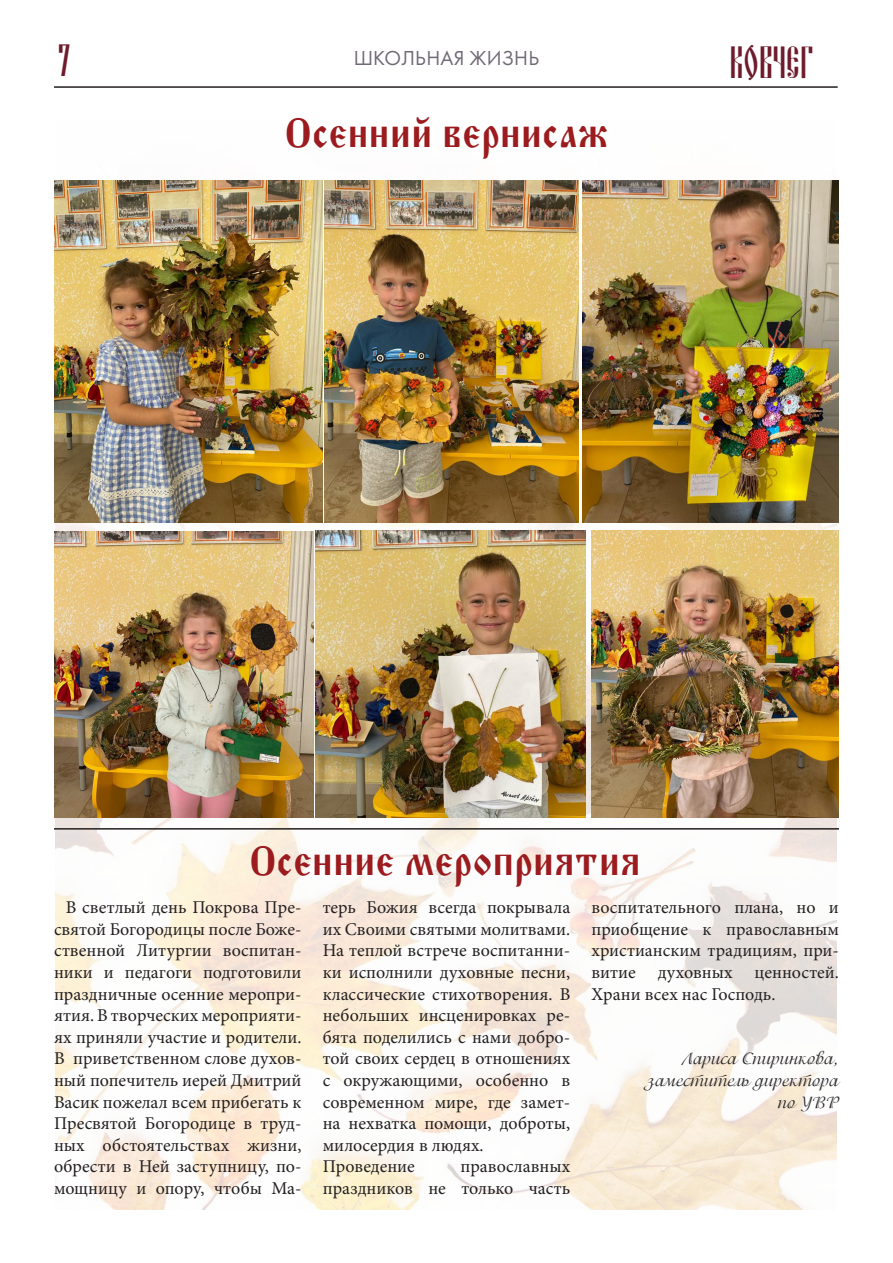
<style>
.page{position:relative;width:893px;height:1263px;background:#fff}
.page>*{position:absolute;margin:0;border:0;box-sizing:border-box;transform-origin:0 0}
.t1{font:45px "Russian Land Cyrillic Sinod";color:#6e1b2b}
.t2{font:39.6px "Preslav";letter-spacing:.03em;color:#9b1b1e;scale:.91 1}
.t3{font:21px "Futura PT";letter-spacing:.01em;color:#716975}
.t4{font:18px/21.6px "Minion Pro";color:#231f20;text-align:justify}
.t5{font:18px "PG Isadora Cyr Pro";color:#231f20}
</style>
<div class="page">
<img style="left:55px;top:180px;width:781px;height:1030px">
<hr style="left:54px;top:86px;width:784px;height:2px;background:#231f20">
<div style="left:44px;top:170px;width:289px;height:362px;background:#fff"></div>
<img style="left:54px;top:180px;width:269px;height:342px">
<img style="left:325px;top:180px;width:254px;height:342px">
<img style="left:583px;top:180px;width:256px;height:342px">
<img style="left:316px;top:531px;width:269px;height:286px">
<img style="left:54px;top:531px;width:260px;height:286px">
<img style="left:591px;top:531px;width:248px;height:286px">
<hr style="left:54px;top:828px;width:785px;height:2px;background:#231f20">
<p class="t1" style="left:58px;top:35px;width:14px">7</p>
<p class="t1" style="left:730px;top:38px;width:86px">Ковчег</p>
<p class="t3" style="left:354px;top:45px;width:187px">ШКОЛЬНАЯ ЖИЗНЬ</p>
<p class="t2" style="left:285px;top:106px;width:357px">Осенний вернисаж</p>
<p class="t2" style="left:249px;top:833px;width:431px">Осенние мероприятия</p>
<p class="t4" style="left:54px;top:897px;width:249px;text-indent:12px">В светлый день Покрова Пре&shy;святой Богородицы после Боже&shy;ственной Литургии воспитан&shy;ники и педагоги подготовили праздничные осенние меропри&shy;ятия. В творческих мероприяти&shy;ях приняли участие и родители.<br>В приветственном слове духов&shy;ный попечитель иерей Дмитрий Васик пожелал всем прибегать к Пресвятой Богородице в труд&shy;ных обстоятельствах жизни, обрести в Ней заступницу, по&shy;мощницу и опору, чтобы Ма-</p>
<p class="t4" style="left:323px;top:897px;width:249px">терь Божия всегда покрывала их Своими святыми молитвами.<br>На теплой встрече воспитанни&shy;ки исполнили духовные песни, классические стихотворения. В небольших инсценировках ре&shy;бята поделились с нами добро&shy;той своих сердец в отношениях с окружающими, особенно в современном мире, где замет&shy;на нехватка помощи, доброты, милосердия в людях.</p>
<p class="t4" style="left:591px;top:897px;width:249px">воспитательного плана, но и приобщение к православным христианским традициям, при&shy;витие духовных ценностей.<br>Храни всех нас Господь.</p>
<p class="t5" style="left:682px;top:1048px;width:159px">Лариса Спиринкова,</p>
<p class="t5" style="left:646px;top:1070px;width:194px">заместитель директора</p>
<p class="t5" style="left:778px;top:1092px;width:63px">по УВР</p>
<p class="t4" style="left:323px;top:1156px;width:94px">Проведение</p>
<p class="t4" style="left:323px;top:1156px;width:249px;text-align:right">православных<br>праздников не только часть</p>
</div>
